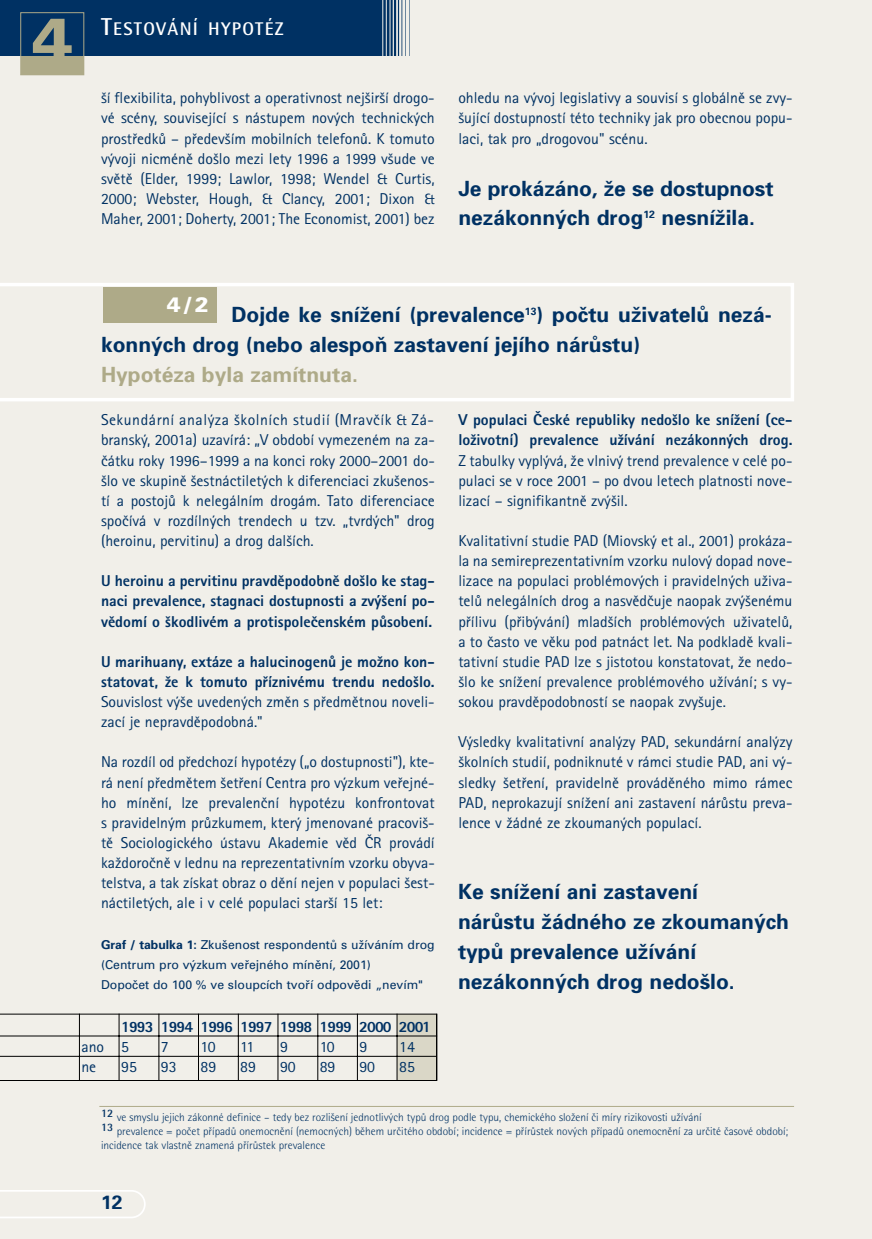
<style>
.page{position:relative;width:872px;height:1239px;background:#f1efe9}
.page>*{position:absolute;margin:0;border:0;box-sizing:border-box;transform-origin:0 0}
.t1{font:900 61.77px "Univers CE";color:#aeaa88}
.t2{font:700 21px/29.8px "Univers CE";color:#003163}
.t3{font:700 21px "Univers CE";color:#aeaa88}
.t4{font:900 21px "Univers CE";color:#fff}
.t5{font:700 19.25px "Univers CE";color:#003163}
.t6{font:700 18.38px "Rotis Semi Sans CE";letter-spacing:.07em;color:#fff}
.t7{font:15.75px/20.1px "Rotis Sans Serif CE";color:#003163;text-align:justify}
.t8{font:15.75px/20.1px "Rotis Sans Serif CE Extra B";color:#003163}
.t9{font:15.75px "Rotis Sans Serif CE Extra B";letter-spacing:-.055em;color:#003163}
.t10{font:12.25px/20.1px "Univers CE";color:#003163}
.t11{font:300 11.38px/14px "Rotis Semi Sans CE";color:#003163}
.s1{font-size:24.5px}
.s2{font-weight:700}
</style>
<div class="page">
<svg style="left:0;top:1190px;width:146px;height:28px"></svg>
<svg style="left:0;top:283px;width:794px;height:118px"></svg>
<div style="left:103px;top:287px;width:114px;height:35px;background:#aeaa88"></div>
<hr style="left:99px;top:1106px;width:695px;height:1px;background:#aeaa88">
<div style="left:21px;top:56px;width:63px;height:19px;background:#aeaa88"></div>
<div style="left:0;top:0;width:412px;height:56px;background:#003163"></div>
<hr style="left:382px;top:0;width:1px;height:66px;background:#f1efe9">
<hr style="left:386px;top:0;width:1px;height:62px;background:#f1efe9">
<hr style="left:389px;top:0;width:1px;height:61px;background:#f1efe9">
<hr style="left:392px;top:0;width:2px;height:63px;background:#f1efe9">
<hr style="left:396px;top:0;width:2px;height:61px;background:#f1efe9">
<hr style="left:399px;top:0;width:2px;height:60px;background:#f1efe9">
<hr style="left:402px;top:0;width:3px;height:60px;background:#f1efe9">
<hr style="left:406px;top:0;width:3px;height:62px;background:#f1efe9">
<svg style="left:409px;top:0;width:3px;height:56px"></svg>
<div style="left:20px;top:12px;width:64px;height:63px;border:1px solid #aeaa88"></div>
<svg style="left:0;top:1014px;width:436px;height:67px"></svg>
<hr style="left:0;top:1036px;width:437px;height:1px;background:#000">
<hr style="left:0;top:1056px;width:436px;height:1px;background:#000">
<hr style="left:119px;top:1014px;width:1px;height:67px;background:#000">
<hr style="left:79px;top:1014px;width:1px;height:67px;background:#000">
<hr style="left:159px;top:1014px;width:1px;height:67px;background:#000">
<hr style="left:198px;top:1014px;width:1px;height:67px;background:#000">
<hr style="left:238px;top:1014px;width:1px;height:67px;background:#000">
<hr style="left:278px;top:1014px;width:1px;height:67px;background:#000">
<hr style="left:317px;top:1014px;width:1px;height:67px;background:#000">
<hr style="left:357px;top:1014px;width:1px;height:67px;background:#000">
<hr style="left:397px;top:1014px;width:1px;height:67px;background:#000">
<hr style="left:436px;top:1014px;width:1px;height:67px;background:#000">
<h1 class="t1" style="left:32px;top:18px;width:43px">4</h1>
<p class="t6" style="left:101px;top:21px;width:184px"><span class="s1">T</span>ESTOVÁNÍ HYPOTÉZ</p>
<p class="t7" style="left:101px;top:90px;width:335px">‰í flexibilita, pohyblivost a operativnost nej‰ir‰í drogo&shy;vé scény, související s nástupem nov˘ch technick˘ch prostfiedkÛ – pfiedev‰ím mobilních telefonÛ. K tomuto v˘voji nicménû do‰lo mezi lety 1996 a 1999 v‰ude ve svûtû (Elder, 1999; Lawlor, 1998; Wendel &amp; Curtis, 2000; Webster, Hough, &amp; Clancy, 2001; Dixon &amp; Maher, 2001; Doherty, 2001; The Economist, 2001) bez</p>
<p class="t7" style="left:458px;top:90px;width:335px">ohledu na v˘voj legislativy a souvisí s globálnû se zvy-‰ující dostupností této techniky jak pro obecnou popu&shy;laci, tak pro „drogovou" scénu.</p>
<h2 class="t2" style="left:458px;top:176px;width:316px">Je prokázáno, Ïe se dostupnost nezákonn˘ch drog<sup>12</sup> nesníÏila.</h2>
<h2 class="t4" style="left:167px;top:297px;width:44px">4/2</h2>
<h2 class="t2" style="left:101px;top:302px;width:672px;text-indent:130px">Dojde ke sníÏení (prevalence<sup>13</sup>) poãtu uÏivatelÛ nezá&shy;konn˘ch drog (nebo alespoÀ zastavení jejího nárÛstu)</h2>
<h2 class="t3" style="left:101px;top:367px;width:258px">Hypotéza byla zamítnuta.</h2>
<p class="t7" style="left:101px;top:412px;width:335px">Sekundární anal˘za ‰kolních studií (Mravãík &amp; Zá&shy;bransk˘, 2001a) uzavírá: „V období vymezeném na za&shy;ãátku roky 1996–1999 a na konci roky 2000–2001 do-‰lo ve skupinû ‰estnáctilet˘ch k diferenciaci zku‰enos&shy;tí a postojÛ k nelegálním drogám. Tato diferenciace spoãívá v rozdíln˘ch trendech u tzv. „tvrd˘ch" drog (heroinu, pervitinu) a drog dal‰ích.</p>
<p class="t8" style="left:101px;top:573px;width:335px;text-align:justify">U heroinu a pervitinu pravdûpodobnû do‰lo ke stag&shy;naci prevalence, stagnaci dostupnosti a zv˘‰ení po&shy;vûdomí o ‰kodlivém a protispoleãenském pÛsobení.</p>
<p class="t8" style="left:101px;top:654px;width:335px">U marihuany, extáze a halucinogenÛ je moÏno kon&shy;statovat, Ïe k tomuto pfiíznivému trendu nedo‰lo.</p>
<p class="t7" style="left:101px;top:694px;width:335px">Souvislost v˘‰e uveden˘ch zmûn s pfiedmûtnou noveli&shy;zací je nepravdûpodobná."</p>
<p class="t7" style="left:101px;top:754px;width:335px">Na rozdíl od pfiedchozí hypotézy („o dostupnosti"), kte&shy;rá není pfiedmûtem ‰etfiení Centra pro v˘zkum vefiejné&shy;ho mínûní, lze prevalenãní hypotézu konfrontovat s pravideln˘m prÛzkumem, kter˘ jmenované pracovi‰- tû Sociologického ústavu Akademie vûd âR provádí kaÏdoroãnû v lednu na reprezentativním vzorku obyva&shy;telstva, a tak získat obraz o dûní nejen v populaci ‰est&shy;náctilet˘ch, ale i v celé populaci star‰í 15 let:</p>
<p class="t10" style="left:101px;top:935px;width:335px"><span class="s2">Graf / tabulka 1:</span> Zku‰enost respondentÛ s uÏíváním drog (Centrum pro v˘zkum vefiejného mínûní, 2001)<br>Dopoãet do 100 % ve sloupcích tvofií odpovûdi „nevím"</p>
<p class="t9" style="left:121px;top:1022px;width:311px">1993 1994 1996 1997 1998 1999 2000 2001</p>
<p class="t7" style="left:81px;top:1039px;width:49px">ano 5</p>
<p class="t7" style="left:161px;top:1039px;width:9px">7</p>
<p class="t7" style="left:200px;top:1039px;width:17px">10</p>
<p class="t7" style="left:240px;top:1039px;width:16px">11</p>
<p class="t7" style="left:280px;top:1039px;width:9px">9</p>
<p class="t7" style="left:320px;top:1039px;width:17px">10</p>
<p class="t7" style="left:359px;top:1039px;width:9px">9</p>
<p class="t7" style="left:399px;top:1039px;width:17px">14</p>
<p class="t7" style="left:81px;top:1059px;width:16px">ne</p>
<p class="t7" style="left:121px;top:1059px;width:17px">95</p>
<p class="t7" style="left:161px;top:1059px;width:17px">93</p>
<p class="t7" style="left:200px;top:1059px;width:17px">89</p>
<p class="t7" style="left:240px;top:1059px;width:17px">89</p>
<p class="t7" style="left:280px;top:1059px;width:17px">90</p>
<p class="t7" style="left:320px;top:1059px;width:17px">89</p>
<p class="t7" style="left:359px;top:1059px;width:17px">90</p>
<p class="t7" style="left:399px;top:1059px;width:17px">85</p>
<p class="t8" style="left:458px;top:412px;width:335px">V populaci âeské republiky nedo‰lo ke sníÏení (ce&shy;loÏivotní) prevalence uÏívání nezákonn˘ch drog.</p>
<p class="t7" style="left:458px;top:452px;width:335px">Z tabulky vypl˘vá, Ïe vlniv˘ trend prevalence v celé po&shy;pulaci se v roce 2001 – po dvou letech platnosti nove&shy;lizací – signifikantnû zv˘‰il.</p>
<p class="t7" style="left:458px;top:533px;width:335px">Kvalitativní studie PAD (Miovsk˘ et al., 2001) prokáza&shy;la na semireprezentativním vzorku nulov˘ dopad nove&shy;lizace na populaci problémov˘ch i pravideln˘ch uÏiva&shy;telÛ nelegálních drog a nasvûdãuje naopak zv˘‰enému pfiílivu (pfiib˘vání) mlad‰ích problémov˘ch uÏivatelÛ, a to ãasto ve vûku pod patnáct let. Na podkladû kvali&shy;tativní studie PAD lze s jistotou konstatovat, Ïe nedo-‰lo ke sníÏení prevalence problémového uÏívání; s vy&shy;sokou pravdûpodobností se naopak zvy‰uje.</p>
<p class="t7" style="left:458px;top:734px;width:335px">V˘sledky kvalitativní anal˘zy PAD, sekundární anal˘zy ‰kolních studií, podniknuté v rámci studie PAD, ani v˘- sledky ‰etfiení, pravidelnû provádûného mimo rámec PAD, neprokazují sníÏení ani zastavení nárÛstu preva&shy;lence v Ïádné ze zkouman˘ch populací.</p>
<h2 class="t2" style="left:458px;top:880px;width:332px">Ke sníÏení ani zastavení<br>nárÛstu Ïádného ze zkouman˘ch typÛ prevalence uÏívání nezákonn˘ch drog nedo‰lo.</h2>
<p class="t11" style="left:101px;top:1111px;width:688px"><sup>12</sup> ve smyslu jejich zákonné definice – tedy bez rozli‰ení jednotliv˘ch typÛ drog podle typu, chemického sloÏení ãi míry rizikovosti uÏívání<br><sup>13</sup> prevalence = poãet pfiípadÛ onemocnûní (nemocn˘ch) bûhem urãitého období; incidence = pfiírÛstek nov˘ch pfiípadÛ onemocnûní za urãité ãasové období; incidence tak vlastnû znamená pfiírÛstek prevalence</p>
<p class="t5" style="left:101px;top:1195px;width:23px">12</p>
</div>
